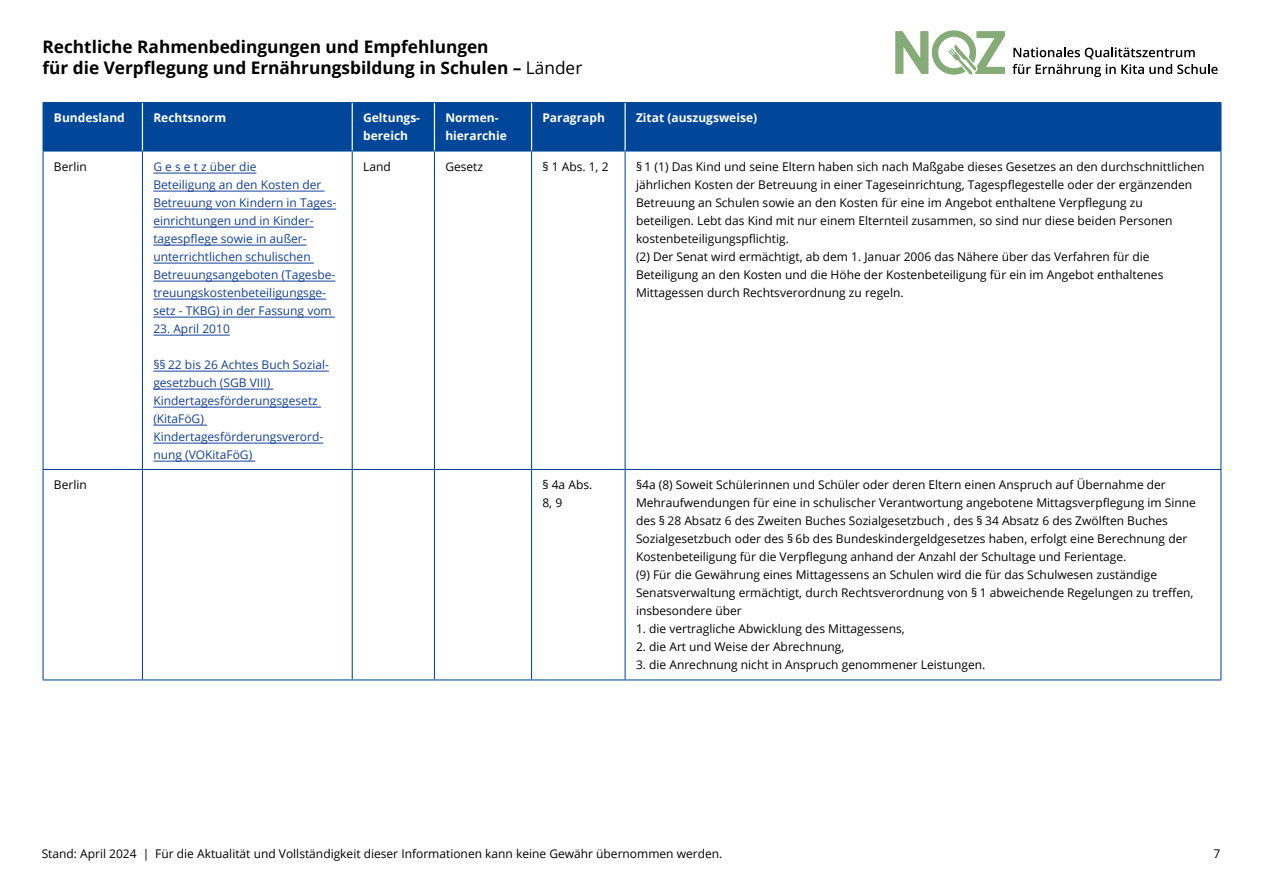
<style>
.page{position:relative;width:1263px;height:893px;background:#fff}
.page>*{position:absolute;margin:0;border:0;box-sizing:border-box;transform-origin:0 0}
.t1{font:700 17.25px/20.7px "Open Sans";color:#000}
.t2{font:12px/18px "Open Sans";color:#000}
.t3{font:12px/18px "Open Sans";color:#134094}
.t4{font:700 12px/18px "Open Sans";color:#fff}
.s1{font-weight:400}
</style>
<div class="page">
<svg style="left:895px;top:30px;width:110px;height:45px"></svg>
<svg style="left:1012px;top:47px;width:205px;height:30px"></svg>
<div style="left:44px;top:103px;width:1176px;height:47px;background:#004799"></div>
<hr style="left:43px;top:152px;width:1px;height:317px;background:#004799">
<hr style="left:142px;top:152px;width:1px;height:317px;background:#004799">
<hr style="left:352px;top:152px;width:1px;height:317px;background:#004799">
<hr style="left:434px;top:152px;width:1px;height:317px;background:#004799">
<hr style="left:531px;top:152px;width:1px;height:317px;background:#004799">
<hr style="left:625px;top:152px;width:1px;height:317px;background:#004799">
<hr style="left:1220px;top:152px;width:1px;height:317px;background:#004799">
<hr style="left:43px;top:469px;width:99px;height:1px;background:#004799">
<hr style="left:43px;top:470px;width:1px;height:209px;background:#004799">
<hr style="left:142px;top:469px;width:210px;height:1px;background:#004799">
<hr style="left:142px;top:470px;width:1px;height:209px;background:#004799">
<hr style="left:352px;top:469px;width:82px;height:1px;background:#004799">
<hr style="left:352px;top:470px;width:1px;height:209px;background:#004799">
<hr style="left:434px;top:469px;width:97px;height:1px;background:#004799">
<hr style="left:434px;top:470px;width:1px;height:209px;background:#004799">
<hr style="left:531px;top:469px;width:94px;height:1px;background:#004799">
<hr style="left:531px;top:470px;width:1px;height:209px;background:#004799">
<hr style="left:625px;top:469px;width:596px;height:1px;background:#004799">
<hr style="left:625px;top:470px;width:1px;height:209px;background:#004799">
<hr style="left:1220px;top:470px;width:1px;height:209px;background:#004799">
<hr style="left:43px;top:679px;width:99px;height:1px;background:#004799">
<hr style="left:142px;top:679px;width:210px;height:1px;background:#004799">
<hr style="left:352px;top:679px;width:82px;height:1px;background:#004799">
<hr style="left:434px;top:679px;width:97px;height:1px;background:#004799">
<hr style="left:531px;top:679px;width:94px;height:1px;background:#004799">
<hr style="left:625px;top:679px;width:596px;height:1px;background:#004799">
<hr style="left:43px;top:102px;width:99px;height:1px;background:#004799">
<hr style="left:43px;top:103px;width:1px;height:47px;background:#004799">
<hr style="left:142px;top:102px;width:210px;height:1px;background:#004799">
<hr style="left:352px;top:102px;width:82px;height:1px;background:#004799">
<hr style="left:434px;top:102px;width:97px;height:1px;background:#004799">
<hr style="left:531px;top:102px;width:94px;height:1px;background:#004799">
<hr style="left:625px;top:102px;width:596px;height:1px;background:#004799">
<hr style="left:1220px;top:103px;width:1px;height:47px;background:#004799">
<hr style="left:43px;top:150px;width:99px;height:2px;background:#004799">
<hr style="left:142px;top:150px;width:210px;height:2px;background:#004799">
<hr style="left:352px;top:150px;width:82px;height:2px;background:#004799">
<hr style="left:434px;top:150px;width:97px;height:2px;background:#004799">
<hr style="left:531px;top:150px;width:94px;height:2px;background:#004799">
<hr style="left:625px;top:150px;width:596px;height:2px;background:#004799">
<hr style="left:142px;top:103px;width:1px;height:47px;background:#fff">
<hr style="left:352px;top:103px;width:1px;height:47px;background:#fff">
<hr style="left:434px;top:103px;width:1px;height:47px;background:#fff">
<hr style="left:531px;top:103px;width:1px;height:47px;background:#fff">
<hr style="left:624px;top:103px;width:2px;height:47px;background:#fff">
<hr style="left:153px;top:173px;width:103px;height:1px;background:#134094">
<hr style="left:153px;top:191px;width:172px;height:1px;background:#134094">
<hr style="left:153px;top:209px;width:183px;height:1px;background:#134094">
<hr style="left:153px;top:227px;width:161px;height:1px;background:#134094">
<hr style="left:153px;top:245px;width:154px;height:1px;background:#134094">
<hr style="left:153px;top:263px;width:161px;height:1px;background:#134094">
<hr style="left:153px;top:281px;width:182px;height:1px;background:#134094">
<hr style="left:153px;top:299px;width:173px;height:1px;background:#134094">
<hr style="left:153px;top:317px;width:182px;height:1px;background:#134094">
<hr style="left:153px;top:335px;width:77px;height:1px;background:#134094">
<hr style="left:153px;top:371px;width:176px;height:1px;background:#134094">
<hr style="left:153px;top:389px;width:120px;height:1px;background:#134094">
<hr style="left:153px;top:407px;width:168px;height:1px;background:#134094">
<hr style="left:153px;top:425px;width:54px;height:1px;background:#134094">
<hr style="left:153px;top:443px;width:170px;height:1px;background:#134094">
<hr style="left:153px;top:461px;width:102px;height:1px;background:#134094">
<h1 class="t1" style="left:43px;top:36px;width:541px">Rechtliche Rahmenbedingungen und Empfehlungen<br>für die Verpflegung und Ernährungsbildung in Schulen – <span class="s1">Länder</span></h1>
<p class="t4" style="left:54px;top:109px;width:72px">Bundesland</p>
<p class="t4" style="left:153px;top:109px;width:74px">Rechtsnorm</p>
<p class="t4" style="left:363px;top:109px;width:59px">Geltungs&shy;bereich</p>
<p class="t4" style="left:445px;top:109px;width:63px">Normen&shy;hierarchie</p>
<p class="t4" style="left:542px;top:109px;width:64px">Paragraph</p>
<p class="t4" style="left:636px;top:109px;width:123px">Zitat (auszugsweise)</p>
<p class="t2" style="left:54px;top:157px;width:34px">Berlin</p>
<p class="t3" style="left:153px;top:157px;width:184px">G e s e t z über die<br>Beteiligung an den Kosten der<br>Betreuung von Kindern in Tages&shy;einrichtungen und in Kinder&shy;tagespflege sowie in außer&shy;unterrichtlichen schulischen<br>Betreuungsangeboten (Tagesbe&shy;treuungskostenbeteiligungsge&shy;setz - TKBG) in der Fassung vom</p>
<p class="t3" style="left:153px;top:319px;width:78px">23. April 2010</p>
<p class="t3" style="left:153px;top:355px;width:177px">§§ 22 bis 26 Achtes Buch Sozial&shy;gesetzbuch (SGB VIII)<br>Kindertagesförderungsgesetz (KitaFöG)<br>Kindertagesförderungsverord&shy;nung (VOKitaFöG)</p>
<p class="t2" style="left:363px;top:157px;width:29px">Land</p>
<p class="t2" style="left:445px;top:157px;width:39px">Gesetz</p>
<p class="t2" style="left:542px;top:157px;width:68px">§ 1 Abs. 1, 2</p>
<p class="t2" style="left:636px;top:157px;width:570px">§ 1 (1) Das Kind und seine Eltern haben sich nach Maßgabe dieses Gesetzes an den durchschnittlichen jährlichen Kosten der Betreuung in einer Tageseinrichtung, Tagespflegestelle oder der ergänzenden Betreuung an Schulen sowie an den Kosten für eine im Angebot enthaltene Verpflegung zu<br>beteiligen. Lebt das Kind mit nur einem Elternteil zusammen, so sind nur diese beiden Personen kostenbeteiligungspflichtig.<br>(2) Der Senat wird ermächtigt, ab dem 1. Januar 2006 das Nähere über das Verfahren für die Beteiligung an den Kosten und die Höhe der Kostenbeteiligung für ein im Angebot enthaltenes Mittagessen durch Rechtsverordnung zu regeln.</p>
<p class="t2" style="left:54px;top:476px;width:34px">Berlin</p>
<p class="t2" style="left:542px;top:476px;width:51px">§ 4a Abs.<br>8, 9</p>
<p class="t2" style="left:636px;top:476px;width:561px">§4a (8) Soweit Schülerinnen und Schüler oder deren Eltern einen Anspruch auf Übernahme der Mehraufwendungen für eine in schulischer Verantwortung angebotene Mittagsverpflegung im Sinne des § 28 Absatz 6 des Zweiten Buches Sozialgesetzbuch , des § 34 Absatz 6 des Zwölften Buches Sozialgesetzbuch oder des § 6b des Bundeskindergeldgesetzes haben, erfolgt eine Berechnung der Kostenbeteiligung für die Verpflegung anhand der Anzahl der Schultage und Ferientage.<br>(9) Für die Gewährung eines Mittagessens an Schulen wird die für das Schulwesen zuständige Senatsverwaltung ermächtigt, durch Rechtsverordnung von § 1 abweichende Regelungen zu treffen, insbesondere über</p>
<p class="t2" style="left:636px;top:620px;width:270px">1. die vertragliche Abwicklung des Mittagessens,</p>
<p class="t2" style="left:636px;top:638px;width:210px">2. die Art und Weise der Abrechnung,</p>
<p class="t2" style="left:636px;top:656px;width:351px">3. die Anrechnung nicht in Anspruch genommener Leistungen.</p>
<p class="t2" style="left:42px;top:844px;width:682px">Stand: April 2024 | Für die Aktualität und Vollständigkeit dieser Informationen kann keine Gewähr übernommen werden.</p>
<p class="t2" style="left:1213px;top:844px;width:8px">7</p>
</div>
